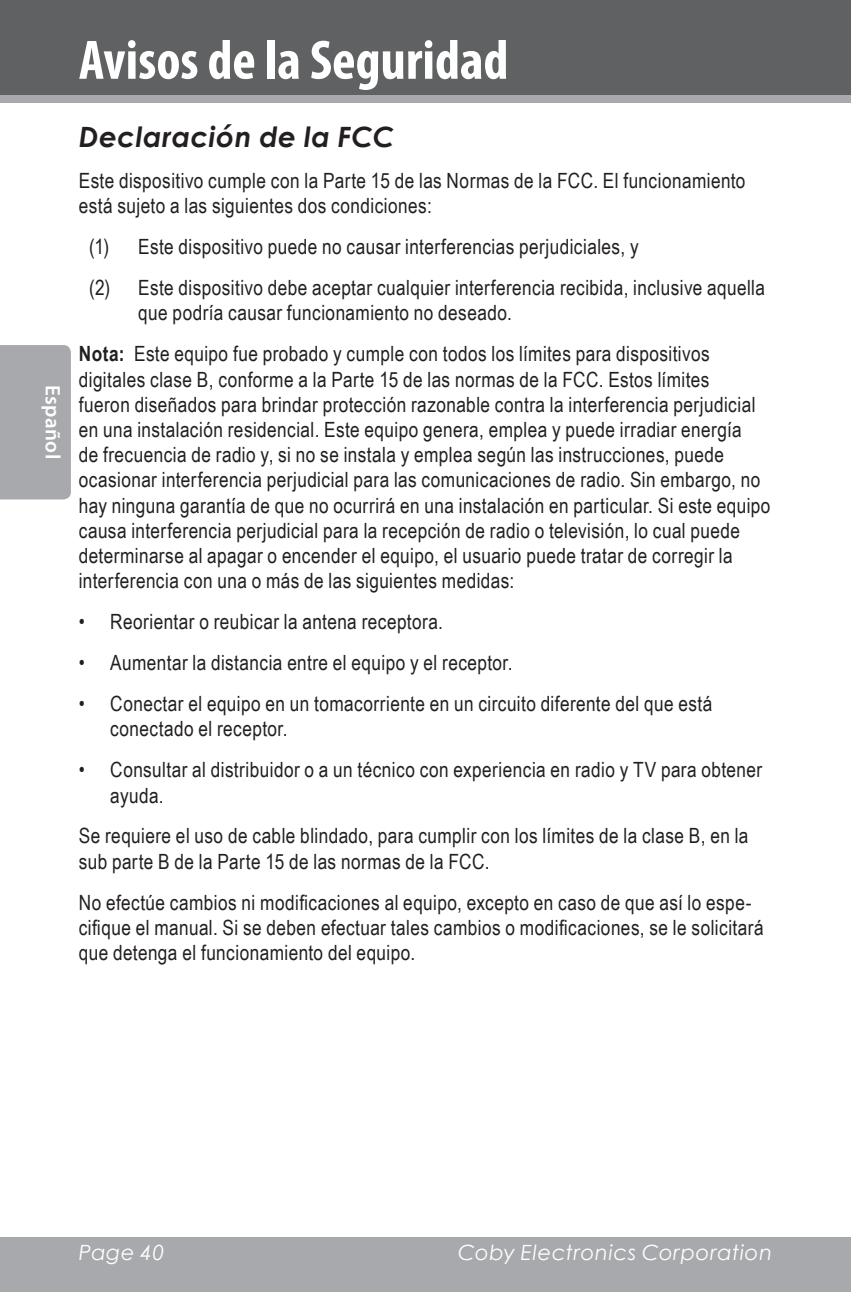
<style>
.page{position:relative;width:851px;height:1292px;background:#fff}
.page>*{position:absolute;margin:0;border:0;box-sizing:border-box;transform-origin:0 0}
.t1{font:700 condensed 56px "Myriad Pro";color:#fff}
.t2{font:italic 700 28px "Century Gothic";letter-spacing:.02em;color:#231f20}
.t3{font:21px/25.2px "Arial Narrow";letter-spacing:.02em;color:#231f20}
.t4{font:italic 21px "Century Gothic";letter-spacing:.03em;color:#fff}
.t5{font:600 21px "Myriad Pro";letter-spacing:.02em;color:#fff}
.s1{font-weight:700}
</style>
<div class="page">
<div style="left:0;top:1237px;width:850px;height:55px;background:#a8a9ad"></div>
<div style="left:0;top:94px;width:850px;height:9px;background:#a8a9ad"></div>
<div style="left:0;top:0;width:850px;height:94px;background:#5f6162"></div>
<div style="left:0;top:345px;width:71px;height:154px;background:#a8a9ad"></div>
<p class="t5" style="left:66px;top:385px;width:76px;rotate:90deg">Español</p>
<h1 class="t1" style="left:79px;top:25px;width:431px">Avisos de la Seguridad</h1>
<h2 class="t2" style="left:79px;top:116px;width:317px">Declaración de la FCC</h2>
<p class="t3" style="left:79px;top:167px;width:668px">Este dispositivo cumple con la Parte 15 de las Normas de la FCC. El funcionamiento está sujeto a las siguientes dos condiciones:</p>
<p class="t3" style="left:89px;top:225px;width:677px;line-height:40.9px">(1) Este dispositivo puede no causar interferencias perjudiciales, y<br>(2) Este dispositivo debe aceptar cualquier interferencia recibida, inclusive aquella</p>
<p class="t3" style="left:79px;top:292px;width:632px;line-height:40.9px;text-indent:59px">que podría causar funcionamiento no deseado.<br><span class="s1">Nota:</span> Este equipo fue probado y cumple con todos los límites para dispositivos</p>
<p class="t3" style="left:79px;top:366px;width:693px">digitales clase B, conforme a la Parte 15 de las normas de la FCC. Estos límites<br>fueron diseñados para brindar protección razonable contra la interferencia perjudicial en una instalación residencial. Este equipo genera, emplea y puede irradiar energía<br>de frecuencia de radio y, si no se instala y emplea según las instrucciones, puede ocasionar interferencia perjudicial para las comunicaciones de radio. Sin embargo, no hay ninguna garantía de que no ocurrirá en una instalación en particular. Si este equipo causa interferencia perjudicial para la recepción de radio o televisión, lo cual puede determinarse al apagar o encender el equipo, el usuario puede tratar de corregir la interferencia con una o más de las siguientes medidas:</p>
<p class="t3" style="left:79px;top:608px;width:366px">• Reorientar o reubicar la antena receptora.</p>
<p class="t3" style="left:79px;top:649px;width:435px">• Aumentar la distancia entre el equipo y el receptor.</p>
<p class="t3" style="left:110px;top:690px;width:603px;text-indent:-32px">• Conectar el equipo en un tomacorriente en un circuito diferente del que está conectado el receptor.</p>
<p class="t3" style="left:110px;top:756px;width:653px;text-indent:-32px">• Consultar al distribuidor o a un técnico con experiencia en radio y TV para obtener ayuda.</p>
<p class="t3" style="left:79px;top:822px;width:671px">Se requiere el uso de cable blindado, para cumplir con los límites de la clase B, en la sub parte B de la Parte 15 de las normas de la FCC.</p>
<p class="t3" style="left:79px;top:889px;width:686px">No efectúe cambios ni modificaciones al equipo, excepto en caso de que así lo espe&shy;cifique el manual. Si se deben efectuar tales cambios o modificaciones, se le solicitará que detenga el funcionamiento del equipo.</p>
<p class="t4" style="left:79px;top:1238px;width:87px">Page 40</p>
<p class="t4" style="left:458px;top:1238px;width:315px">Coby Electronics Corporation</p>
</div>
